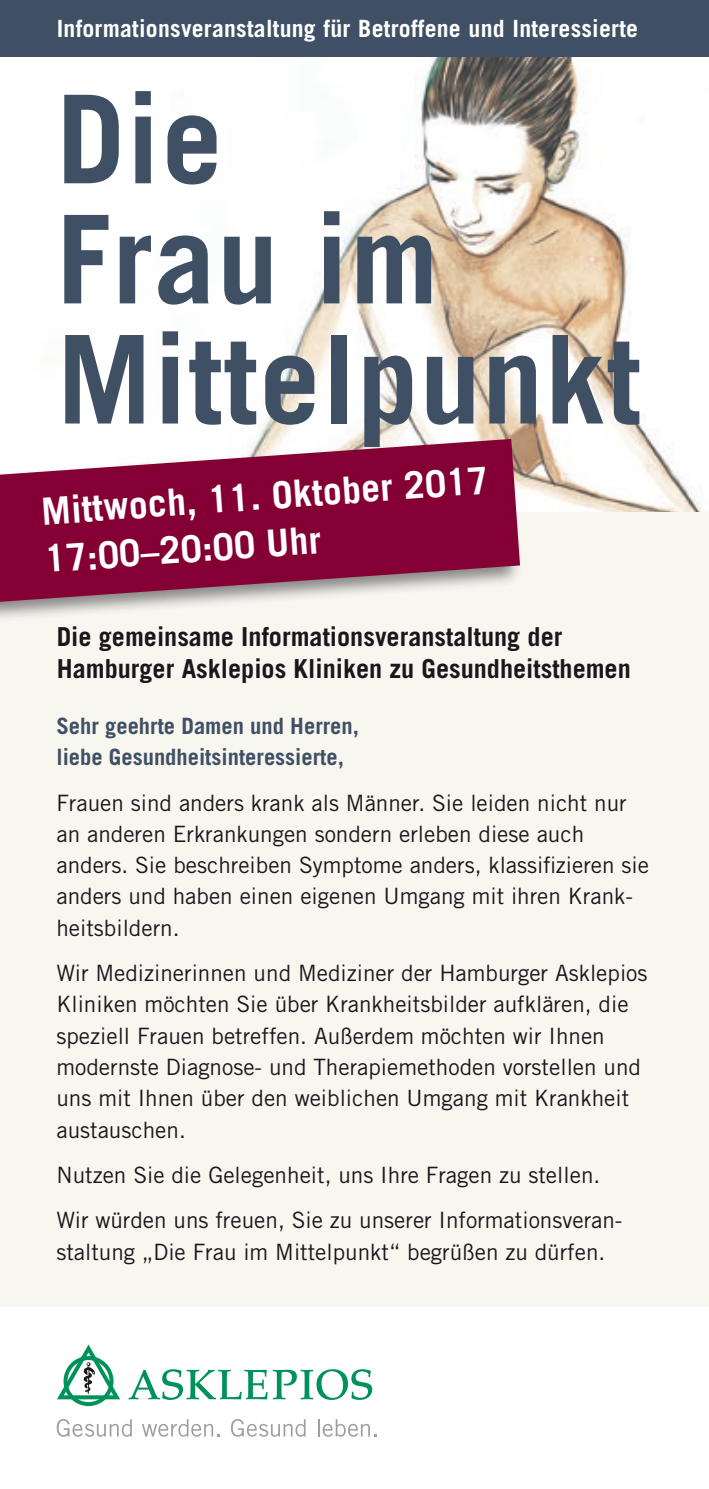
<style>
.page{position:relative;width:709px;height:1489px;background:#fff}
.page>*{position:absolute;margin:0;border:0;box-sizing:border-box;transform-origin:0 0}
.t1{font:700 122.5px/120px "Trade Gothic LT Std";letter-spacing:.01em;color:#3f4f64}
.t2{font:700 37.5px/47.8px "Trade Gothic LT Std";color:#fff}
.t3{font:700 26.25px/32.5px "Trade Gothic LT Std";color:#1a171c}
.t4{font:700 23.75px "Trade Gothic LT Std";letter-spacing:.01em;color:#fff}
.t5{font:22.5px/31.2px "Trade Gothic LT Std";color:#1a171c}
.t6{font:700 22.5px/31.2px "Trade Gothic LT Std";color:#3f4f64}
</style>
<div class="page">
<img style="left:420px;top:57px;width:281px;height:455px">
<svg style="left:48px;top:139px;width:550px;height:550px"></svg>
<div style="left:0;top:512px;width:709px;height:794px;background:#f7f6ef"></div>
<div style="left:0;top:0;width:709px;height:57px;background:#3f4f64"></div>
<svg style="left:128px;top:1369px;width:244px;height:30px"></svg>
<svg style="left:57px;top:1344px;width:63px;height:61px"></svg>
<svg style="left:57px;top:1419px;width:75px;height:17px"></svg>
<svg style="left:142px;top:1419px;width:78px;height:17px"></svg>
<svg style="left:231px;top:1419px;width:75px;height:17px"></svg>
<svg style="left:318px;top:1419px;width:58px;height:17px"></svg>
<div style="left:0;top:435px;width:523px;height:195px;background:#1a171c;opacity:.5"></div>
<svg style="left:0;top:439px;width:520px;height:162px;background:#983159"></svg>
<p class="t4" style="left:57px;top:14px;width:583px">Informationsveranstaltung für Betroffene und Interessierte</p>
<h1 class="t1" style="left:57px;top:78px;width:586px">Die<br>Frau im<br>Mittelpunkt</h1>
<h2 class="t2" style="left:40px;top:487px;width:449px;rotate:-4deg">Mittwoch, 11. Oktober 2017<br>17:00–20:00 Uhr</h2>
<p class="t3" style="left:57px;top:619px;width:575px">Die gemeinsame Informationsveranstaltung der<br>Hamburger Asklepios Kliniken zu Gesundheitsthemen</p>
<p class="t6" style="left:56px;top:710px;width:304px">Sehr geehrte Damen und Herren, liebe Gesundheitsinteressierte,</p>
<p class="t5" style="left:56px;top:786px;width:594px">Frauen sind anders krank als Männer. Sie leiden nicht nur an anderen Erkrankungen sondern erleben diese auch anders. Sie beschreiben Symptome anders, klassifizieren sie anders und haben einen eigenen Umgang mit ihren Krank&shy;heitsbildern.</p>
<p class="t5" style="left:56px;top:957px;width:592px">Wir Medizinerinnen und Mediziner der Hamburger Asklepios Kliniken möchten Sie über Krankheitsbilder aufklären, die speziell Frauen betreffen. Außerdem möchten wir Ihnen modernste Diagnose- und Therapiemethoden vorstellen und uns mit Ihnen über den weiblichen Umgang mit Krankheit austauschen.</p>
<p class="t5" style="left:56px;top:1151px;width:567px;line-height:45.5px">Nutzen Sie die Gelegenheit, uns Ihre Fragen zu stellen.<br>Wir würden uns freuen, Sie zu unserer Informationsveran-</p>
<p class="t5" style="left:56px;top:1235px;width:550px">staltung „Die Frau im Mittelpunkt“ begrüßen zu dürfen.</p>
</div>
